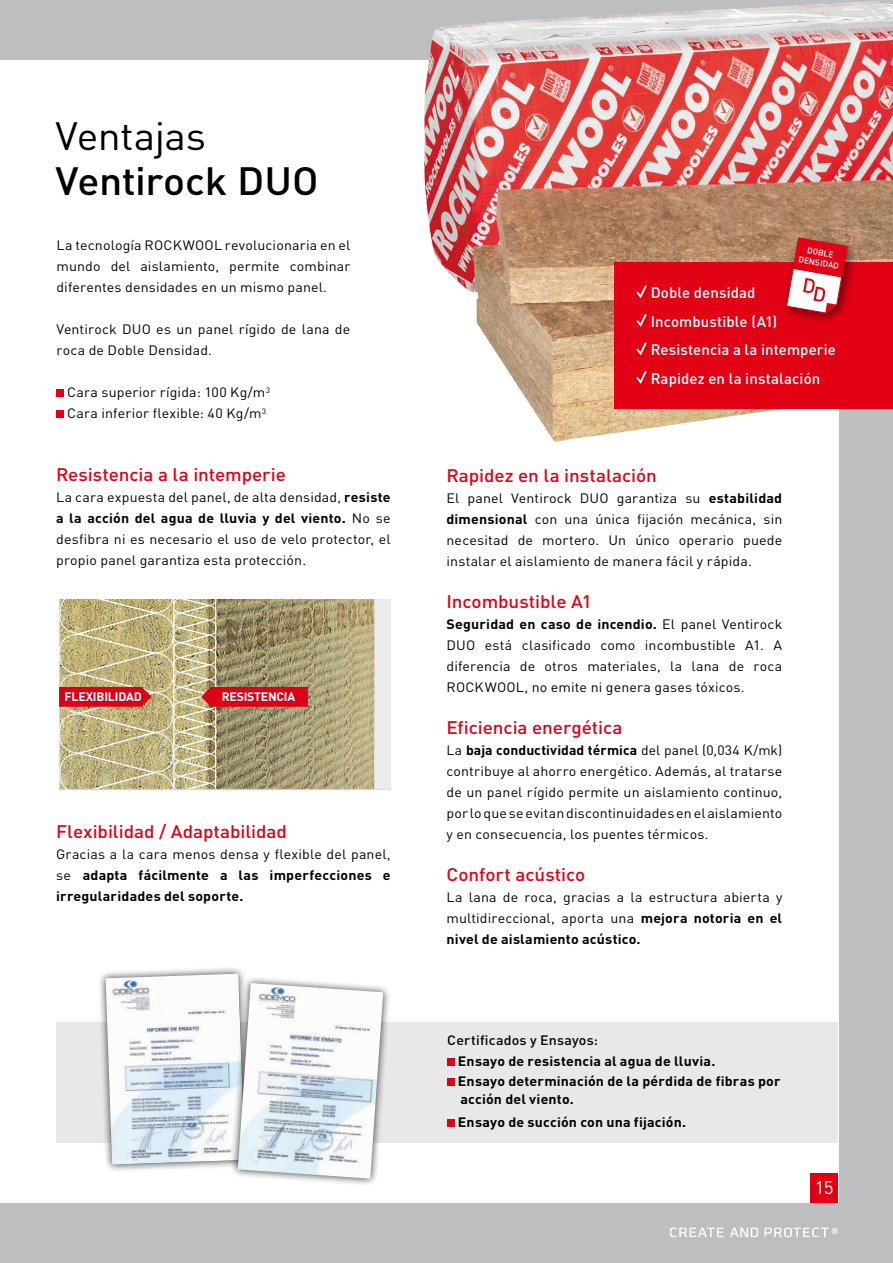
<style>
.page{position:relative;width:893px;height:1263px;background:#bdbebf}
.page>*{position:absolute;margin:0;border:0;box-sizing:border-box;transform-origin:0 0}
.t1{font:500 39px "DIN Pro";letter-spacing:-.01em;color:#000;scale:1.05 1}
.t2{font:39px "DIN Pro";letter-spacing:-.01em;color:#000;scale:1.05 1}
.t3{font:500 18px "DIN Pro";letter-spacing:-.005em;color:#e20014;scale:1.05 1}
.t4{font:18px "DIN Pro";color:#fff;scale:1.05 1}
.t5{font:500 15px/28.5px "DIN Pro";letter-spacing:.005em;color:#fff}
.t6{font:13.5px/21px "DIN Pro";letter-spacing:.01em;color:#000;text-align:justify;scale:1.05 1}
.t7{font:700 13.5px/21px "DIN Pro";letter-spacing:.01em;color:#000;scale:1.05 1}
.t8{font:13.5px/21px "DIN Pro";letter-spacing:.01em;color:#000;text-align:justify}
.t9{font:500 13.5px "DIN Pro";letter-spacing:.01em;color:#000;scale:1.05 1}
.t10{font:700 12.15px "DIN";letter-spacing:-.02em;color:#fff}
.t11{font:500 8.4px/10.1px "DIN Pro";color:#fff;text-align:center}
.s1{font-weight:700}
.s2{font-weight:400}
</style>
<div class="page">
<div style="left:0;top:60px;width:838px;height:1142px;background:#fff"></div>
<svg style="left:730px;top:1227px;width:28px;height:10px"></svg>
<svg style="left:764px;top:1227px;width:74px;height:10px"></svg>
<svg style="left:670px;top:1227px;width:54px;height:10px"></svg>
<div style="left:810px;top:1173px;width:28px;height:30px;background:#e20014"></div>
<div style="left:56px;top:1022px;width:782px;height:121px;background:#e8e8e9"></div>
<div style="left:447px;top:1058px;width:8px;height:7px;background:#e20014"></div>
<div style="left:447px;top:1078px;width:8px;height:8px;background:#e20014"></div>
<div style="left:447px;top:1119px;width:8px;height:8px;background:#e20014"></div>
<div style="left:98px;top:966px;width:155px;height:206px;background:#000;opacity:.75"></div>
<img style="left:106px;top:974px;width:139px;height:190px">
<div style="left:230px;top:975px;width:161px;height:211px;background:#000;opacity:.75"></div>
<img style="left:238px;top:983px;width:145px;height:196px">
<img style="left:424px;top:1px;width:469px;height:441px">
<div style="left:615px;top:262px;width:278px;height:147px;background:#e20014"></div>
<svg style="left:636px;top:285px;width:11px;height:14px"></svg>
<svg style="left:636px;top:314px;width:11px;height:13px"></svg>
<svg style="left:636px;top:342px;width:11px;height:14px"></svg>
<svg style="left:636px;top:371px;width:11px;height:13px"></svg>
<div style="left:781px;top:232px;width:78px;height:93px;background:#000;opacity:.55"></div>
<svg style="left:786px;top:237px;width:62px;height:77px"></svg>
<div style="left:56px;top:390px;width:8px;height:7px;background:#e20014"></div>
<div style="left:56px;top:411px;width:8px;height:7px;background:#e20014"></div>
<svg style="left:59px;top:600px;width:332px;height:190px;background:#bfb695"></svg>
<svg style="left:59px;top:600px;width:249px;height:189px;background:#b69b74"></svg>
<h1 class="t2" style="left:56px;top:105px;width:145px">Ventajas</h1>
<h1 class="t1" style="left:56px;top:149px;width:198px">ventirock duo</h1>
<p class="t6" style="left:56px;top:233px;width:281px">La tecnología ROCKWOOL revolucionaria en el mundo del aislamiento, permite combinar diferentes densidades en un mismo panel.</p>
<p class="t6" style="left:56px;top:317px;width:281px">Ventirock DUO es un panel rígido de lana de roca de Doble Densidad.</p>
<p class="t6" style="left:67px;top:380px;width:195px">Cara superior rígida: 100 Kg/m<sup>3<br></sup>Cara inferior flexible: 40 Kg/m<sup>3</sup></p>
<h2 class="t3" style="left:56px;top:460px;width:220px">Resistencia a la intemperie</h2>
<p class="t6" style="left:56px;top:486px;width:320px">La cara expuesta del panel, de alta densidad, <span class="s1">resiste a la acción del agua de lluvia y del viento.</span> No se desfibra ni es necesario el uso de velo protector, el propio panel garantiza esta protección.</p>
<p class="t10" style="left:65px;top:689px;width:79px">FLEXIBILIDAD</p>
<p class="t10" style="left:222px;top:689px;width:75px">RESISTENCIA</p>
<h2 class="t3" style="left:56px;top:817px;width:221px">Flexibilidad / Adaptabilidad</h2>
<p class="t7" style="left:56px;top:842px;width:320px;text-align:justify"><span class="s2">Gracias a la cara menos densa y flexible del panel, se</span> adapta fácilmente a las imperfecciones e irregularidades del soporte.</p>
<p class="t11" style="left:801px;top:243px;width:42px;rotate:10deg">DOBLE<br>DENSIDAD</p>
<p class="t5" style="left:651px;top:277px;width:187px">Doble densidad<br>Incombustible (A1)<br>Resistencia a la intemperie<br>Rapidez en la instalación</p>
<h2 class="t3" style="left:446px;top:461px;width:202px">Rapidez en la instalación</h2>
<p class="t6" style="left:446px;top:486px;width:321px">El panel Ventirock DUO garantiza su <span class="s1">estabilidad dimensional</span> con una única fijación mecánica, sin necesitad de mortero. Un único operario puede instalar el aislamiento de manera fácil y rápida.</p>
<h2 class="t3" style="left:446px;top:587px;width:140px">Incombustible A1</h2>
<p class="t6" style="left:446px;top:612px;width:321px"><span class="s1">Seguridad en caso de incendio.</span> El panel Ventirock DUO está clasificado como incombustible A1. A diferencia de otros materiales, la lana de roca ROCKWOOL, no emite ni genera gases tóxicos.</p>
<h2 class="t3" style="left:446px;top:713px;width:169px">Eficiencia energética</h2>
<p class="t8" style="left:446px;top:738px;width:337px">La <span class="s1">baja conductividad térmica</span> del panel (0,034 K/mk) contribuye al ahorro energético. Además, al tratarse de un panel rígido permite un aislamiento continuo, por lo que se evitan discontinuidades en el aislamiento y en consecuencia, los puentes térmicos.</p>
<h2 class="t3" style="left:446px;top:860px;width:134px">Confort acústico</h2>
<p class="t6" style="left:446px;top:885px;width:321px">La lana de roca, gracias a la estructura abierta y multidireccional, aporta una <span class="s1">mejora notoria en el nivel de aislamiento acústico.</span></p>
<p class="t9" style="left:447px;top:1029px;width:145px">Certificados y Ensayos:</p>
<p class="t7" style="left:458px;top:1049px;width:309px;line-height:20.1px">Ensayo de resistencia al agua de lluvia.<br>Ensayo determinación de la pérdida de fibras por</p>
<p class="t7" style="left:458px;top:1086px;width:219px;line-height:23.1px">acción del viento.<br>Ensayo de succión con una fijación.</p>
<h2 class="t4" style="left:815px;top:1173px;width:19px">15</h2>
</div>
